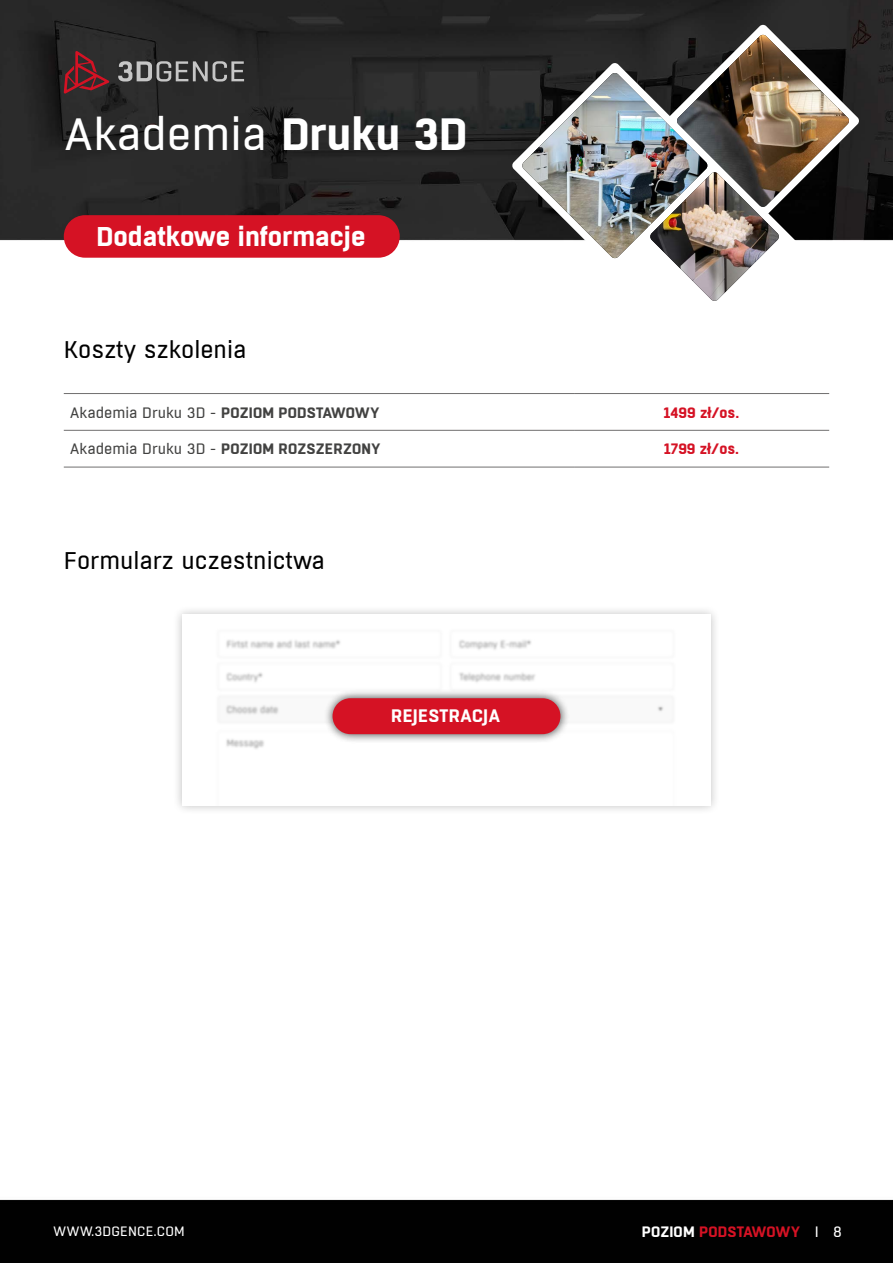
<style>
.page{position:relative;width:893px;height:1263px;background:#fff}
.page>*{position:absolute;margin:0;border:0;box-sizing:border-box;transform-origin:0 0}
.t1{font:45px "Boxed";color:#fff}
.t2{font:700 27px "Boxed";color:#fff}
.t3{font:24px "Boxed";color:#000}
.t4{font:700 18px "Boxed";letter-spacing:.01em;color:#fff}
.t5{font:700 15px "Boxed";color:#d51224}
.t6{font:700 15px "Boxed";letter-spacing:.01em;color:#424241}
.t7{font:15px "Boxed";color:#424241}
.t8{font:13.5px "Boxed";letter-spacing:.01em;color:#fff}
.s1{font-weight:700}
.s2{font-weight:400}
.s3{color:#fff}
.s4{font-weight:400;color:#fff}
</style>
<div class="page">
<img style="left:0;top:0;width:893px;height:1263px">
<svg style="left:64px;top:51px;width:45px;height:43px;background:#5a252a"></svg>
<svg style="left:118px;top:61px;width:126px;height:21px;background:#666"></svg>
<img style="left:512px;top:24px;width:347px;height:343px">
<img style="left:650px;top:172px;width:129px;height:129px">
<div style="left:64px;top:215px;width:336px;height:43px;background:#d51224;border-radius:21px"></div>
<div style="left:173px;top:605px;width:547px;height:210px;background:#000;opacity:.25"></div>
<img style="left:182px;top:614px;width:529px;height:192px">
<div style="left:323px;top:689px;width:247px;height:55px;background:#000;opacity:.75"></div>
<div style="left:333px;top:698px;width:227px;height:36px;background:#d51224;border-radius:18px"></div>
<hr style="left:64px;top:393px;width:510px;height:1px;background:#706f6f">
<hr style="left:574px;top:393px;width:255px;height:1px;background:#706f6f">
<hr style="left:64px;top:430px;width:510px;height:1px;background:#706f6f">
<hr style="left:574px;top:430px;width:255px;height:1px;background:#706f6f">
<hr style="left:64px;top:467px;width:510px;height:1px;background:#706f6f">
<hr style="left:574px;top:467px;width:255px;height:1px;background:#706f6f">
<h1 class="t1" style="left:64px;top:106px;width:405px">Akademia <span class="s1">Druku 3D</span></h1>
<h2 class="t2" style="left:97px;top:218px;width:270px">Dodatkowe informacje</h2>
<h3 class="t3" style="left:64px;top:335px;width:184px">Koszty szkolenia</h3>
<p class="t7" style="left:70px;top:403px;width:311px">Akademia Druku 3D - <span class="s1">POZIOM PODSTAWOWY</span></p>
<p class="t5" style="left:664px;top:402px;width:77px">1499 zł/os.</p>
<p class="t6" style="left:70px;top:439px;width:312px"><span class="s2">Akademia Druku 3D -</span> POZIOM ROZSZERZONY</p>
<p class="t5" style="left:664px;top:439px;width:77px">1799 zł/os.</p>
<h3 class="t3" style="left:64px;top:545px;width:263px">Formularz uczestnictwa</h3>
<p class="t4" style="left:391px;top:704px;width:111px">REJESTRACJA</p>
<p class="t8" style="left:53px;top:1223px;width:133px">WWW.3DGENCE.COM</p>
<p class="t5" style="left:642px;top:1221px;width:202px"><span class="s3">POZIOM</span> PODSTAWOWY <span class="s4">I 8</span></p>
</div>
